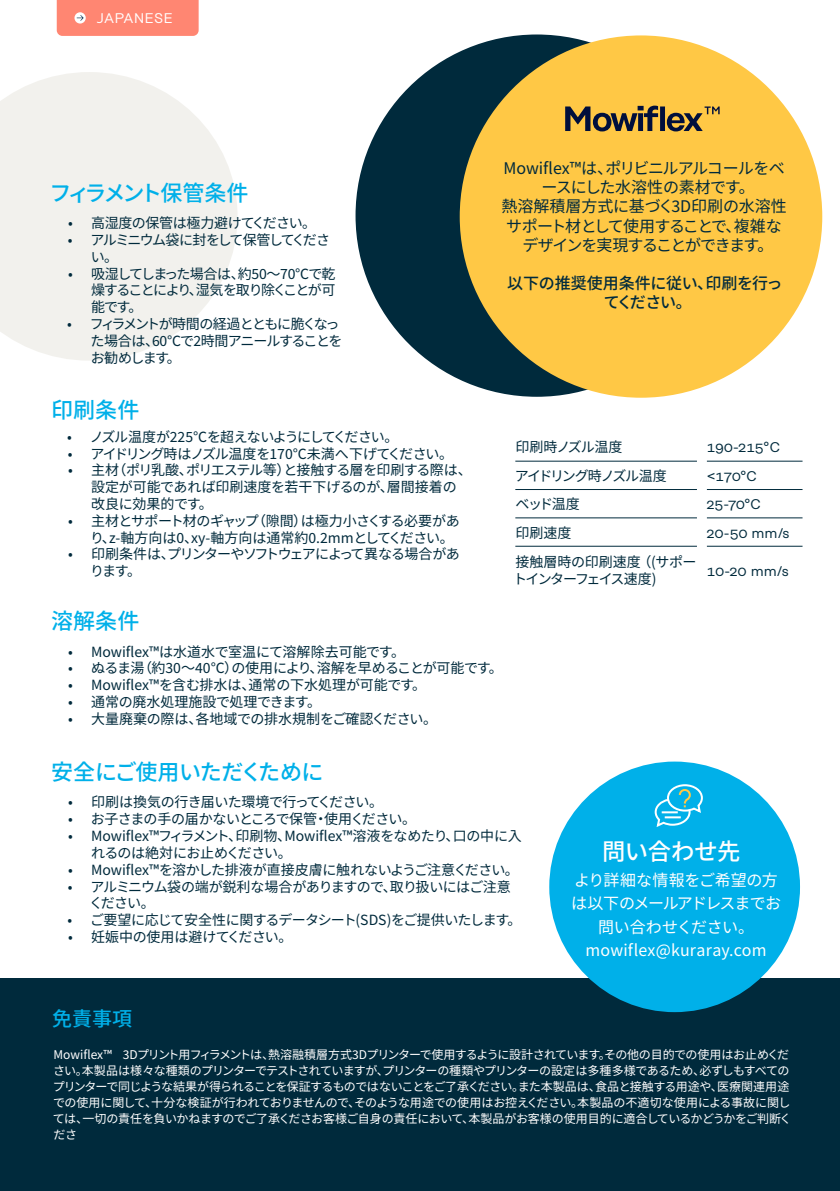
<style>
.page{position:relative;width:840px;height:1191px;background:#fff}
.page>*{position:absolute;margin:0;border:0;box-sizing:border-box;transform-origin:0 0}
.t1{font:500 23.4px "Noto Sans CJ Kjp";letter-spacing:-.025em;color:#fff}
.t2{font:500 22px "Noto Sans CJ Kjp";letter-spacing:-.015em;color:#00b0e9}
.t3{font:500 22px "Noto Sans CJ Kjp";letter-spacing:-.125em;color:#00b0e9}
.t4{font:500 20px "Noto Sans CJ Kjp";color:#00b0e9}
.t5{font:16px/19.2px "Noto Sans CJ Kjp";letter-spacing:-.045em;color:#002a3c;text-align:center}
.t6{font:16px/23.4px "Noto Sans CJ Kjp";letter-spacing:-.01em;color:#fff;text-align:center}
.t7{font:500 16px/19.2px "Noto Sans CJ Kjp";letter-spacing:-.015em;color:#002a3c;text-align:center}
.t8{font:14px/16.8px "Noto Sans CJ Kjp";letter-spacing:-.035em;color:#002a3c}
.t9{font:14px/16.8px "Noto Sans CJ Kjp";letter-spacing:-.015em;color:#002a3c}
.t10{font:14px/16.8px "Noto Sans CJ Kjp";letter-spacing:-.085em;color:#002a3c}
.t11{font:14px "Noto Sans CJ Kjp";letter-spacing:-.065em;color:#002a3c}
.t12{font:14px "Rational Text";letter-spacing:-.01em;color:#002a3c}
.t13{font:14px "Noto Sans CJ Kjp";letter-spacing:-.055em;color:#002a3c}
.t14{font:14px "Noto Sans CJ Kjp";letter-spacing:-.005em;color:#002a3c}
.t15{font:14px "Noto Sans CJ Kjp";color:#002a3c}
.t16{font:14px/16.8px "Noto Sans CJ Kjp";letter-spacing:-.105em;color:#002a3c}
.t17{font:14px "Noto Sans CJ Kjp";letter-spacing:-.09em;color:#002a3c}
.t18{font:14px "Rational Text";color:#fff}
.t19{font:12px/16px "Noto Sans CJ Kjp";letter-spacing:-.04em;color:#fff}
</style>
<div class="page">
<div style="left:0;top:978px;width:839px;height:213px;background:#002a3c"></div>
<svg style="left:0;top:72px;width:237px;height:289px;fill:#f2f1ed"></svg>
<div style="left:355px;top:34px;width:362px;height:363px;background:#002a3c;border-radius:50%"></div>
<div style="left:459px;top:35px;width:362px;height:363px;background:#ffc845;border-radius:50%"></div>
<svg style="left:565px;top:106px;width:154px;height:25px"></svg>
<hr style="left:515px;top:461px;width:181px;height:1px;background:#002a3c">
<hr style="left:706px;top:461px;width:96px;height:1px;background:#002a3c">
<hr style="left:515px;top:489px;width:181px;height:1px;background:#002a3c">
<hr style="left:706px;top:489px;width:96px;height:1px;background:#002a3c">
<hr style="left:515px;top:517px;width:181px;height:1px;background:#002a3c">
<hr style="left:706px;top:517px;width:96px;height:1px;background:#002a3c">
<hr style="left:515px;top:546px;width:181px;height:1px;background:#002a3c">
<hr style="left:706px;top:546px;width:96px;height:1px;background:#002a3c">
<div style="left:549px;top:761px;width:250px;height:251px;background:#00b0e9;border-radius:50%"></div>
<svg style="left:654px;top:784px;width:49px;height:43px"></svg>
<div style="left:57px;top:0;width:141px;height:36px;background:#ff8672"></div>
<p class="t18" style="left:96px;top:11px;width:78px">JAPANESE</p>
<h2 class="t3" style="left:50px;top:181px;width:200px">フィラメント保管条件</h2>
<p class="t8" style="left:68px;top:215px;width:249px">• 高湿度の保管は極力避けてください。</p>
<p class="t16" style="left:91px;top:232px;width:241px;text-indent:-23px">• アルミニウム袋に封をして保管してください。</p>
<p class="t8" style="left:91px;top:265px;width:246px;text-align:justify;text-indent:-23px">• 吸湿してしまった場合は、約50～70℃で乾燥することにより、湿気を取り除くことが可能です。</p>
<p class="t10" style="left:91px;top:316px;width:253px;text-indent:-23px">• フィラメントが時間の経過とともに脆くなった場合は、60℃で2時間アニールすることをお勧めします。</p>
<h2 class="t2" style="left:51px;top:397px;width:89px">印刷条件</h2>
<p class="t11" style="left:67px;top:429px;width:332px">• ノズル温度が225℃を超えないようにしてください。</p>
<p class="t11" style="left:68px;top:445px;width:387px">• アイドリング時はノズル温度を170℃未満へ下げてください。</p>
<p class="t9" style="left:91px;top:462px;width:382px;text-indent:-23px">• 主材（ポリ乳酸、ポリエステル等）と接触する層を印刷する際は、設定が可能であれば印刷速度を若干下げるのが、層間接着の改良に効果的です。</p>
<p class="t8" style="left:90px;top:512px;width:371px;text-indent:-22px">• 主材とサポート材のギャップ（隙間）は極力小さくする必要があり、z-軸方向は0、xy-軸方向は通常約0.2mmとしてください。</p>
<p class="t10" style="left:90px;top:546px;width:371px;text-indent:-22px">• 印刷条件は、プリンターやソフトウェアによって異なる場合があります。</p>
<h3 class="t5" style="left:501px;top:159px;width:287px">Mowiflex™は、ポリビニルアルコールをベースにした水溶性の素材です。<br>熱溶解積層方式に基づく3D印刷の水溶性サポート材として使用することで、複雑なデザインを実現することができます。</h3>
<h3 class="t7" style="left:507px;top:274px;width:276px">以下の推奨使用条件に従い、印刷を行ってください。</h3>
<p class="t9" style="left:515px;top:439px;width:109px">印刷時ノズル温度</p>
<p class="t12" style="left:706px;top:439px;width:75px">190-215°C</p>
<p class="t17" style="left:514px;top:468px;width:153px">アイドリング時ノズル温度</p>
<p class="t12" style="left:706px;top:468px;width:52px">&lt;170°C</p>
<p class="t8" style="left:515px;top:496px;width:66px">ベッド温度</p>
<p class="t12" style="left:706px;top:496px;width:56px">25-70°C</p>
<p class="t8" style="left:515px;top:524px;width:57px">印刷速度</p>
<p class="t12" style="left:706px;top:525px;width:84px">20-50 mm/s</p>
<p class="t8" style="left:513px;top:554px;width:185px">接触層時の印刷速度 （(サポートインターフェイス速度)</p>
<p class="t12" style="left:706px;top:563px;width:83px">10-20 mm/s</p>
<h2 class="t2" style="left:51px;top:608px;width:89px">溶解条件</h2>
<p class="t15" style="left:68px;top:643px;width:338px">• Mowiflex™は水道水で室温にて溶解除去可能です。</p>
<p class="t8" style="left:68px;top:660px;width:436px">• ぬるま湯（約30～40℃）の使用により、溶解を早めることが可能です。</p>
<p class="t14" style="left:68px;top:677px;width:359px">• Mowiflex™を含む排水は、通常の下水処理が可能です。</p>
<p class="t9" style="left:68px;top:693px;width:254px">• 通常の廃水処理施設で処理できます。</p>
<p class="t9" style="left:68px;top:710px;width:370px">• 大量廃棄の際は、各地域での排水規制をご確認ください。</p>
<h2 class="t2" style="left:51px;top:760px;width:273px">安全にご使用いただくために</h2>
<p class="t8" style="left:68px;top:794px;width:316px">• 印刷は換気の行き届いた環境で行ってください。</p>
<p class="t8" style="left:68px;top:811px;width:349px">• お子さまの手の届かないところで保管・使用ください。</p>
<p class="t9" style="left:91px;top:828px;width:432px;text-indent:-23px">• Mowiflex™フィラメント、印刷物、Mowiflex™溶液をなめたり、口の中に入れるのは絶対にお止めください。</p>
<p class="t9" style="left:68px;top:861px;width:452px">• Mowiflex™を溶かした排液が直接皮膚に触れないようご注意ください。</p>
<p class="t8" style="left:89px;top:878px;width:423px;text-indent:-21px">• アルミニウム袋の端が鋭利な場合がありますので、取り扱いにはご注意ください。</p>
<p class="t13" style="left:67px;top:912px;width:455px">• ご要望に応じて安全性に関するデータシート(SDS)をご提供いたします。</p>
<p class="t9" style="left:68px;top:928px;width:225px">• 妊娠中の使用は避けてください。</p>
<h1 class="t1" style="left:602px;top:838px;width:140px">問い合わせ先</h1>
<h3 class="t6" style="left:570px;top:869px;width:211px">より詳細な情報をご希望の方は以下のメールアドレスまでお問い合わせください。mowiflex@kuraray.com</h3>
<h3 class="t4" style="left:52px;top:1007px;width:81px">免責事項</h3>
<p class="t19" style="left:53px;top:1046px;width:740px">Mowiflex™ 3Dプリント用フィラメントは、熱溶融積層方式3Dプリンターで使用するように設計されています。その他の目的での使用はお止めください。本製品は様々な種類のプリンターでテストされていますが、プリンターの種類やプリンターの設定は多種多様であるため、必ずしもすべてのプリンターで同じような結果が得られることを保証するものではないことをご了承ください。また本製品は、食品と接触する用途や、医療関連用途での使用に関して、十分な検証が行われておりませんので、そのような用途での使用はお控えください。本製品の不適切な使用による事故に関しては、一切の責任を負いかねますのでご了承くださお客様ご自身の責任において、本製品がお客様の使用目的に適合しているかどうかをご判断くださ</p>
</div>
